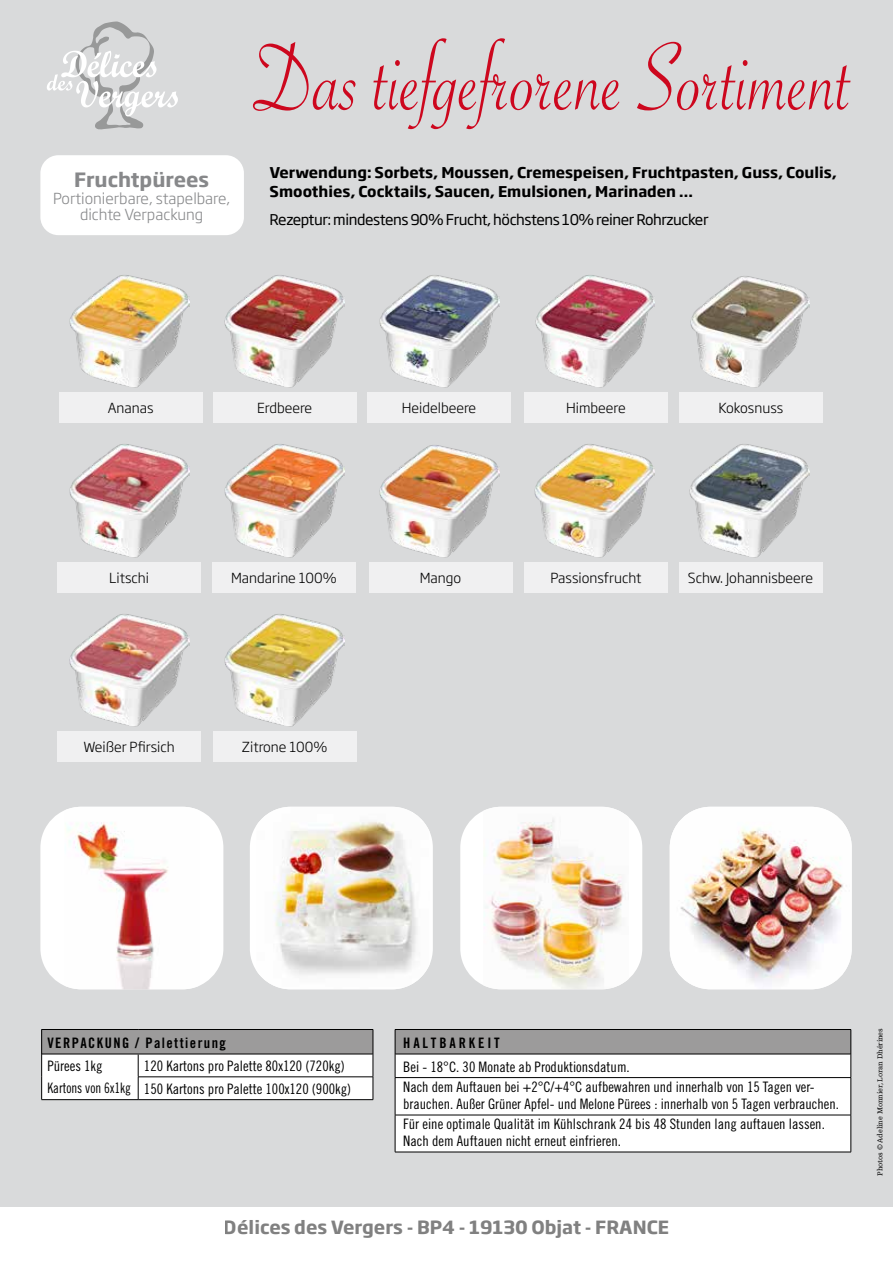
<style>
.page{position:relative;width:893px;height:1263px;background:#fff}
.page>*{position:absolute;margin:0;border:0;box-sizing:border-box;transform-origin:0 0}
.t1{font:103.05px "Savoye Plain";color:#cd071e;scale:.82 1}
.t2{font:700 19.5px "Soho Gothic Std";color:#87888a}
.t3{font:700 18px "Soho Gothic Std";color:#000}
.t4{font:300 15px/16.5px "Soho Gothic Std";color:#87888a;text-align:center}
.t5{font:700 14.7px/19.5px "Soho Gothic Std";color:#000}
.t6{font:14.7px "Soho Gothic Std";letter-spacing:-.03em;color:#000}
.t7{font:14.4px/21.6px "Trade Gothic Cond Eighteen";color:#000}
.t8{font:14.4px "Trade Gothic Bold Cond Twenty";letter-spacing:.1em;color:#000}
.t9{font:14.4px "Trade Gothic Bold Cond Twenty";letter-spacing:.2em;color:#000}
.t10{font:300 13.65px "Soho Gothic Std";color:#000}
.t11{font:7.5px "Egyptienne F";letter-spacing:-.01em;color:#000}
</style>
<div class="page">
<div style="left:0;top:0;width:893px;height:1206px;background:#d9dadb"></div>
<hr style="left:41px;top:1029px;width:97px;height:1px;background:#000">
<hr style="left:138px;top:1029px;width:235px;height:1px;background:#000">
<svg style="left:41px;top:1030px;width:333px;height:70px;background:#d7d6d6"></svg>
<hr style="left:42px;top:1053px;width:96px;height:1px;background:#000">
<hr style="left:138px;top:1053px;width:235px;height:1px;background:#000">
<hr style="left:41px;top:1099px;width:97px;height:1px;background:#000">
<hr style="left:138px;top:1099px;width:235px;height:1px;background:#000">
<div style="left:40px;top:155px;width:204px;height:80px;background:#fff;border-radius:18px"></div>
<hr style="left:395px;top:1029px;width:456px;height:1px;background:#000">
<svg style="left:395px;top:1030px;width:457px;height:122px;background:#e6e6e6"></svg>
<hr style="left:395px;top:1077px;width:456px;height:1px;background:#000">
<hr style="left:395px;top:1115px;width:456px;height:1px;background:#000">
<hr style="left:395px;top:1115px;width:1px;height:37px;background:#000">
<hr style="left:851px;top:1115px;width:1px;height:37px;background:#000">
<hr style="left:395px;top:1152px;width:456px;height:1px;background:#000">
<svg style="left:47px;top:21px;width:131px;height:108px"></svg>
<div style="left:40px;top:807px;width:183px;height:182px;background:#fff;border-radius:41px"></div>
<img style="left:66px;top:807px;width:132px;height:182px">
<img style="left:670px;top:807px;width:182px;height:182px">
<div style="left:460px;top:807px;width:182px;height:182px;background:#fff;border-radius:41px"></div>
<img style="left:483px;top:807px;width:146px;height:182px">
<div style="left:250px;top:807px;width:183px;height:182px;background:#fff;border-radius:41px"></div>
<img style="left:257px;top:807px;width:171px;height:182px">
<img style="left:69px;top:275px;width:120px;height:113px">
<div style="left:59px;top:393px;width:143px;height:30px;background:#f0f0f1"></div>
<img style="left:224px;top:275px;width:120px;height:113px">
<div style="left:213px;top:393px;width:143px;height:30px;background:#f0f0f1"></div>
<img style="left:379px;top:275px;width:121px;height:113px">
<div style="left:367px;top:393px;width:144px;height:30px;background:#f0f0f1"></div>
<img style="left:535px;top:275px;width:120px;height:113px">
<div style="left:524px;top:393px;width:144px;height:30px;background:#f0f0f1"></div>
<img style="left:690px;top:276px;width:119px;height:112px">
<div style="left:679px;top:393px;width:144px;height:30px;background:#f0f0f1"></div>
<img style="left:69px;top:444px;width:120px;height:114px">
<div style="left:57px;top:562px;width:144px;height:31px;background:#f0f0f1"></div>
<img style="left:224px;top:444px;width:120px;height:114px">
<div style="left:212px;top:562px;width:144px;height:31px;background:#f0f0f1"></div>
<img style="left:379px;top:445px;width:120px;height:113px">
<div style="left:369px;top:562px;width:143px;height:31px;background:#f0f0f1"></div>
<img style="left:534px;top:444px;width:120px;height:114px">
<div style="left:524px;top:562px;width:144px;height:31px;background:#f0f0f1"></div>
<img style="left:689px;top:444px;width:121px;height:114px">
<div style="left:679px;top:562px;width:143px;height:31px;background:#f0f0f1"></div>
<img style="left:69px;top:614px;width:120px;height:113px">
<div style="left:57px;top:732px;width:144px;height:30px;background:#f0f0f1"></div>
<img style="left:224px;top:614px;width:120px;height:113px">
<div style="left:213px;top:732px;width:143px;height:30px;background:#f0f0f1"></div>
<h2 class="t2" style="left:74px;top:167px;width:137px">Fruchtpürees</h2>
<p class="t4" style="left:53px;top:190px;width:179px">Portionierbare, stapelbare, dichte Verpackung</p>
<h1 class="t1" style="left:254px;top:13px;width:731px">Das tiefgefrorene Sortiment</h1>
<p class="t5" style="left:270px;top:162px;width:569px">Verwendung: Sorbets, Moussen, Cremespeisen, Fruchtpasten, Guss, Coulis,<br>Smoothies, Cocktails, Saucen, Emulsionen, Marinaden …</p>
<p class="t6" style="left:270px;top:210px;width:440px">Rezeptur: mindestens 90% Frucht, höchstens 10% reiner Rohrzucker</p>
<p class="t10" style="left:108px;top:400px;width:47px">Ananas</p>
<p class="t10" style="left:257px;top:400px;width:57px">Erdbeere</p>
<p class="t10" style="left:402px;top:400px;width:76px">Heidelbeere</p>
<p class="t10" style="left:566px;top:400px;width:61px">Himbeere</p>
<p class="t10" style="left:718px;top:400px;width:66px">Kokosnuss</p>
<p class="t10" style="left:109px;top:569px;width:41px">Litschi</p>
<p class="t10" style="left:231px;top:569px;width:107px">Mandarine 100%</p>
<p class="t10" style="left:420px;top:569px;width:43px">Mango</p>
<p class="t10" style="left:551px;top:569px;width:93px">Passionsfrucht</p>
<p class="t10" style="left:688px;top:569px;width:127px">Schw. Johannisbeere</p>
<p class="t10" style="left:83px;top:739px;width:93px">Weißer Pfirsich</p>
<p class="t10" style="left:242px;top:739px;width:87px">Zitrone 100%</p>
<p class="t8" style="left:47px;top:1034px;width:180px">VERPACKUNG / Palettierung</p>
<p class="t7" style="left:47px;top:1055px;width:85px">Pürees 1kg<br>Kartons von 6x1kg</p>
<p class="t7" style="left:144px;top:1054px;width:209px;line-height:22.8px">120 Kartons pro Palette 80x120 (720kg)<br>150 Kartons pro Palette 100x120 (900kg)</p>
<p class="t9" style="left:403px;top:1034px;width:98px">HALTBARKEIT</p>
<p class="t7" style="left:403px;top:1056px;width:413px;line-height:20.1px">Bei - 18°C. 30 Monate ab Produktionsdatum.<br>Nach dem Auftauen bei +2°C/+4°C aufbewahren und innerhalb von 15 Tagen ver-</p>
<p class="t7" style="left:403px;top:1094px;width:437px;line-height:19.6px">brauchen. Außer Grüner Apfel- und Melone Pürees : innerhalb von 5 Tagen verbrauchen.<br>Für eine optimale Qualität im Kühlschrank 24 bis 48 Stunden lang auftauen lassen.</p>
<p class="t7" style="left:403px;top:1130px;width:219px">Nach dem Auftauen nicht erneut einfrieren.</p>
<p class="t3" style="left:224px;top:1215px;width:447px">Délices des Vergers - BP4 - 19130 Objat - FRANCE</p>
<p class="t11" style="left:876px;top:1176px;width:149px;rotate:-90deg">Photos © Adeline Monnier, Loran Dhérines</p>
</div>
